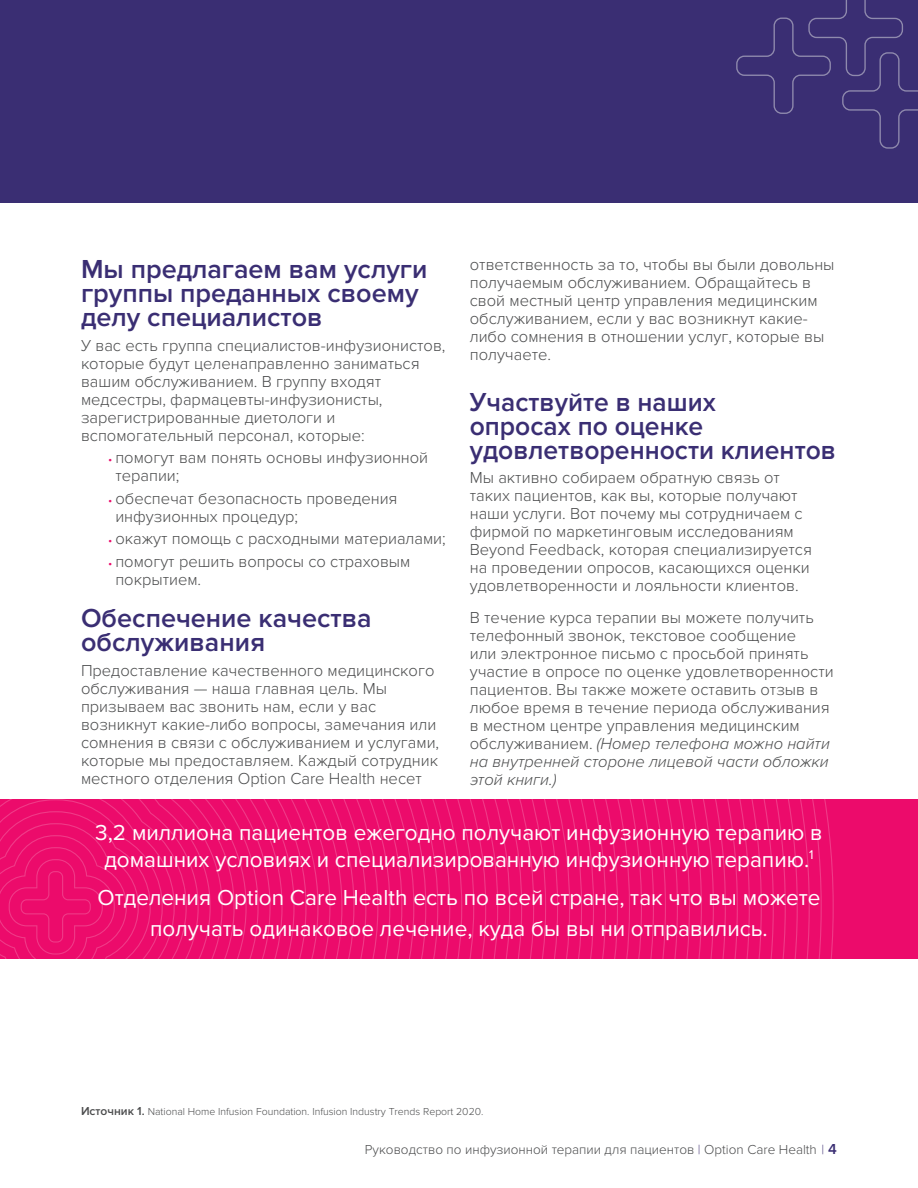
<style>
.page{position:relative;width:918px;height:1188px;background:#fff}
.page>*{position:absolute;margin:0;border:0;box-sizing:border-box;transform-origin:0 0}
.t1{font:600 27px/24px "Proxima Nova";color:#3a2e73}
.t2{font:22.5px/27px "Proxima Nova";color:#fff;text-align:center}
.t3{font:300 16.5px/18px "Proxima Nova";color:#4b4c4d}
.t4{font:300 13.5px "Proxima Nova";color:#4b4c4d}
.t5{font:300 10.5px "Proxima Nova";color:#4b4c4d}
.s1{font-style:italic}
.s2{font-size:12px;color:#ec0b6b}
.s3{font-weight:600;font-size:12px}
.s4{color:#524580}
.s5{font-weight:600;font-size:15px;color:#3a2e73}
</style>
<div class="page">
<div style="left:0;top:0;width:918px;height:202px;background:#3a2e73"></div>
<div style="left:0;top:799px;width:918px;height:159px;background:#ec0b6b"></div>
<svg style="left:402px;top:799px;width:12px;height:159px"></svg>
<svg style="left:390px;top:799px;width:12px;height:159px"></svg>
<svg style="left:378px;top:799px;width:12px;height:159px"></svg>
<svg style="left:366px;top:799px;width:12px;height:159px"></svg>
<svg style="left:354px;top:799px;width:12px;height:159px"></svg>
<svg style="left:342px;top:799px;width:12px;height:159px"></svg>
<svg style="left:330px;top:799px;width:12px;height:159px"></svg>
<svg style="left:319px;top:801px;width:11px;height:157px"></svg>
<svg style="left:307px;top:799px;width:12px;height:159px"></svg>
<svg style="left:295px;top:799px;width:12px;height:159px"></svg>
<svg style="left:283px;top:799px;width:12px;height:159px"></svg>
<svg style="left:271px;top:799px;width:12px;height:159px"></svg>
<svg style="left:0;top:799px;width:271px;height:159px"></svg>
<svg style="left:736px;top:0;width:182px;height:149px"></svg>
<p class="t3" style="left:470px;top:255px;width:366px">ответственность за то, чтобы вы были довольны получаемым обслуживанием. Обращайтесь в свой местный центр управления медицинским обслуживанием, если у вас возникнут какие&shy;либо сомнения в отношении услуг, которые вы получаете.</p>
<h1 class="t1" style="left:470px;top:390px;width:368px">Участвуйте в наших<br>опросах по оценке удовлетворенности клиентов</h1>
<p class="t3" style="left:470px;top:469px;width:344px">Мы активно собираем обратную связь от таких пациентов, как вы, которые получают наши услуги. Вот почему мы сотрудничаем с фирмой по маркетинговым исследованиям Beyond Feedback, которая специализируется на проведении опросов, касающихся оценки удовлетворенности и лояльности клиентов.</p>
<p class="t3" style="left:470px;top:608px;width:365px">В течение курса терапии вы можете получить телефонный звонок, текстовое сообщение<br>или электронное письмо с просьбой принять участие в опросе по оценке удовлетворенности пациентов. Вы также можете оставить отзыв в любое время в течение периода обслуживания в местном центре управления медицинским обслуживанием. <span class="s1">(Номер телефона можно найти на внутренней стороне лицевой части обложки этой книги.)</span></p>
<h2 class="t2" style="left:95px;top:819px;width:729px">3,2 миллиона пациентов ежегодно получают инфузионную терапию в домашних условиях и специализированную инфузионную терапию.<sup>1</sup></h2>
<h2 class="t2" style="left:98px;top:882px;width:724px;line-height:31.5px">Отделения Option Care Health есть по всей стране, так что вы можете получать одинаковое лечение, куда бы вы ни отправились.</h2>
<h1 class="t1" style="left:81px;top:257px;width:348px">Мы предлагаем вам услуги группы преданных своему делу специалистов</h1>
<p class="t3" style="left:81px;top:336px;width:366px">У вас есть группа специалистов-инфузионистов, которые будут целенаправленно заниматься вашим обслуживанием. В группу входят медсестры, фармацевты-инфузионисты, зарегистрированные диетологи и вспомогательный персонал, которые:</p>
<p class="t3" style="left:115px;top:449px;width:314px;text-indent:-7px"><span class="s2">•</span> помогут вам понять основы инфузионной терапии;</p>
<p class="t3" style="left:115px;top:489px;width:284px;text-indent:-7px"><span class="s2">•</span> обеспечат безопасность проведения инфузионных процедур;</p>
<p class="t3" style="left:108px;top:530px;width:339px"><span class="s2">•</span> окажут помощь с расходными материалами;</p>
<p class="t3" style="left:115px;top:553px;width:297px;text-indent:-7px"><span class="s2">•</span> помогут решить вопросы со страховым покрытием.</p>
<h1 class="t1" style="left:81px;top:607px;width:292px">Обеспечение качества обслуживания</h1>
<p class="t3" style="left:81px;top:661px;width:360px">Предоставление качественного медицинского обслуживания — наша главная цель. Мы призываем вас звонить нам, если у вас возникнут какие-либо вопросы, замечания или сомнения в связи с обслуживанием и услугами, которые мы предоставляем. Каждый сотрудник местного отделения Option Care Health несет</p>
<p class="t5" style="left:81px;top:1106px;width:404px"><span class="s3">Источник 1.</span> National Home Infusion Foundation. Infusion Industry Trends Report 2020.</p>
<p class="t4" style="left:365px;top:1141px;width:474px">Руководство по инфузионной терапии для пациентов <span class="s4">|</span> Option Care Health <span class="s4">|</span> <span class="s5">4</span></p>
</div>
